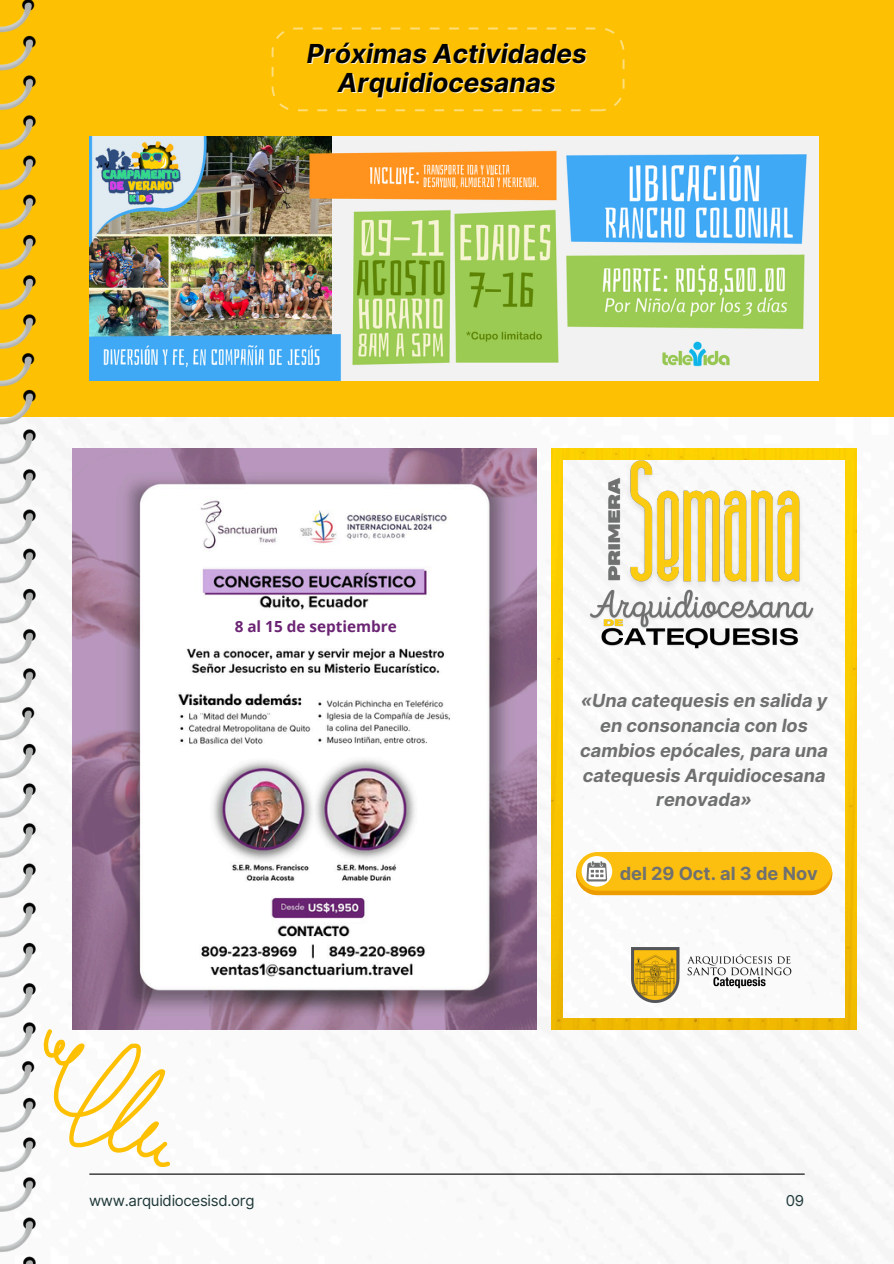
<style>
.page{position:relative;width:894px;height:1264px;background:#fff}
.page>*{position:absolute;margin:0;border:0;box-sizing:border-box;transform-origin:0 0}
.t1{font:italic 700 26.25px "Inter";color:#000}
.t2{font:italic 700 18.15px/24.8px "Inter";color:#6f7070;text-align:center}
.t3{font:700 18.15px "Inter";color:#6f7070}
.t4{font:700 15.3px "Open Sans";color:#6b2474}
.t5{font:15px "Inter";letter-spacing:-.02em;color:#1f3839}
</style>
<div class="page">
<div style="left:0;top:0;width:893px;height:1263px;background:#fdc002"></div>
<svg style="left:271px;top:28px;width:353px;height:83px"></svg>
<div style="left:0;top:417px;width:893px;height:846px;background:#fafafa"></div>
<img style="left:0;top:1061px;width:36px;height:202px">
<img style="left:0;top:0;width:36px;height:349px">
<img style="left:0;top:354px;width:36px;height:349px">
<img style="left:0;top:707px;width:36px;height:349px">
<svg style="left:43px;top:1029px;width:127px;height:137px"></svg>
<img style="left:89px;top:136px;width:484px;height:245px">
<img style="left:573px;top:136px;width:245px;height:245px">
<img style="left:72px;top:449px;width:464px;height:580px">
<div style="left:240px;top:611px;width:161px;height:24px;background:#fff"></div>
<img style="left:551px;top:449px;width:305px;height:580px">
<hr style="left:89px;top:1173px;width:715px;height:1px;background:#000">
<div style="left:563px;top:460px;width:281px;height:557px;background:#fafafa"></div>
<img style="left:631px;top:947px;width:160px;height:55px">
<div style="left:576px;top:852px;width:256px;height:43px;background:#fdbf0f;border-radius:21px"></div>
<div style="left:581px;top:856px;width:31px;height:30px;background:#fff;border-radius:50%"></div>
<svg style="left:576px;top:861px;width:256px;height:34px"></svg>
<img style="left:620px;top:454px;width:189px;height:133px">
<img style="left:603px;top:475px;width:20px;height:107px">
<img style="left:586px;top:587px;width:231px;height:45px">
<img style="left:598px;top:621px;width:203px;height:30px">
<h6 class="t1" style="left:307px;top:37px;width:281px">Próximas Actividades</h6>
<p class="t1" style="left:338px;top:67px;width:219px">Arquidiocesanas</p>
<h4 class="t4" style="left:235px;top:616px;width:164px">8 al 15 de septiembre</h4>
<p class="t5" style="left:89px;top:1191px;width:167px">www.arquidiocesisd.org</p>
<p class="t2" style="left:580px;top:688px;width:249px">«Una catequesis en salida y en consonancia con los cambios epócales, para una catequesis Arquidiocesana renovada»</p>
<h4 class="t3" style="left:619px;top:862px;width:199px">del 29 Oct. al 3 de Nov</h4>
<p class="t5" style="left:785px;top:1191px;width:20px">09</p>
</div>
